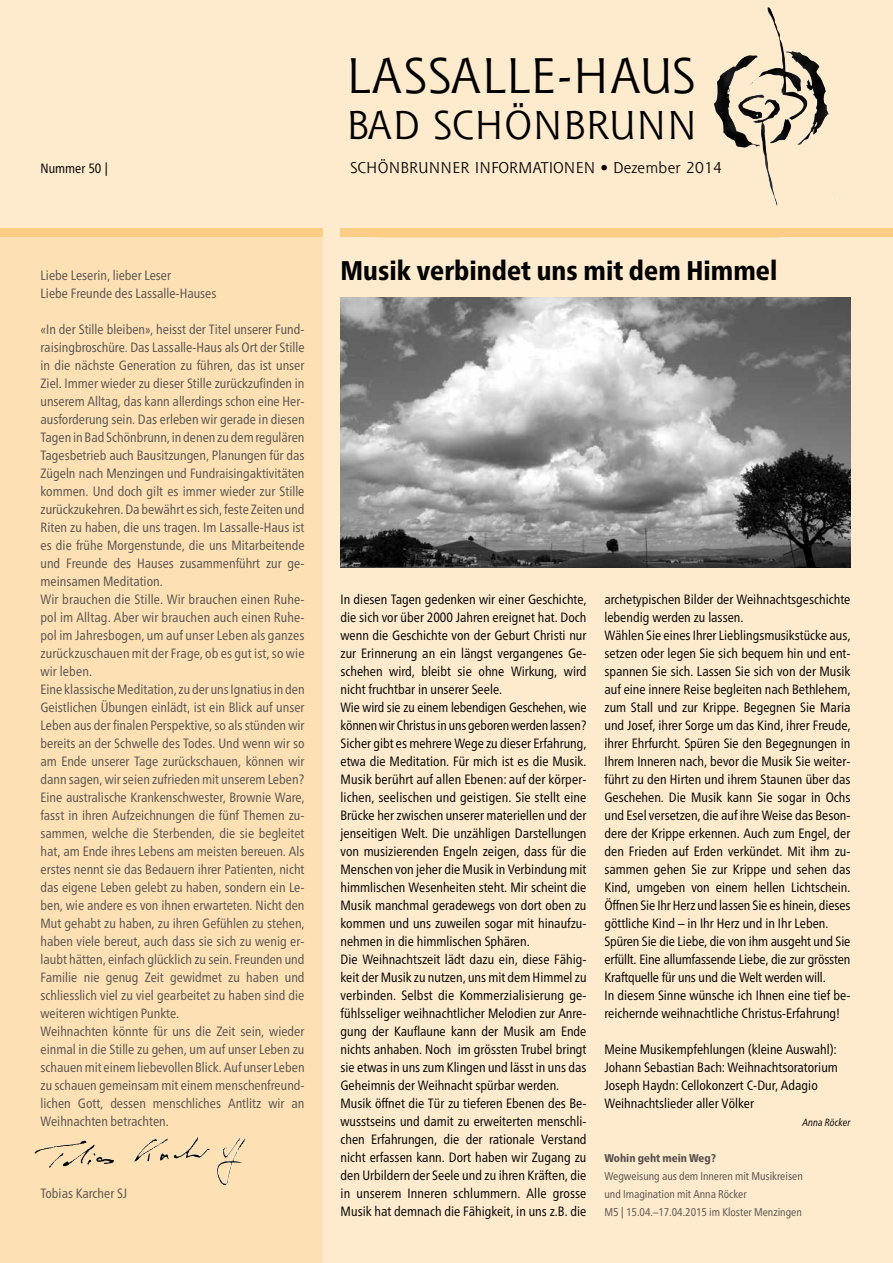
<style>
.page{position:relative;width:893px;height:1263px;background:#feebce}
.page>*{position:absolute;margin:0;border:0;box-sizing:border-box;transform-origin:0 0}
.t1{font:48.9px "Shannon";letter-spacing:.02em;color:#000}
.t2{font:39.3px "Shannon";letter-spacing:.02em;color:#000}
.t3{font:800 condensed 27px "Frutiger Neue LT Pro";color:#000}
.t4{font:15.15px "Shannon";letter-spacing:.02em;color:#000}
.t5{font:condensed 13.5px/18px "Frutiger Neue LT Pro";color:#000}
.t6{font:condensed 13.5px/18px "Frutiger Neue LT Pro";color:#57514d}
.t7{font:condensed 11.25px/18px "Frutiger Neue LT Pro";color:#57514d}
.t8{font:800 condensed 11.25px "Frutiger Neue LT Pro";color:#57514d}
.t9{font:italic condensed 10.5px "Frutiger Neue LT Pro";color:#000}
</style>
<div class="page">
<div style="left:340px;top:229px;width:553px;height:8px;background:#fccd84"></div>
<div style="left:0;top:232px;width:323px;height:1031px;background:#fde1b5"></div>
<div style="left:0;top:229px;width:323px;height:8px;background:#fccd84"></div>
<img style="left:758px;top:7px;width:59px;height:113px">
<img style="left:173px;top:1137px;width:70px;height:37px">
<img style="left:340px;top:298px;width:510px;height:270px">
<h1 class="t1" style="left:347px;top:44px;width:350px">LASSALLE-HAUS</h1>
<h2 class="t2" style="left:347px;top:100px;width:352px">BAD SCHÖNBRUNN</h2>
<p class="t5" style="left:41px;top:159px;width:69px">Nummer 50 |</p>
<p class="t4" style="left:350px;top:158px;width:373px">SCHÖNBRUNNER INFORMATIONEN • Dezember 2014</p>
<p class="t6" style="left:41px;top:266px;width:177px">Liebe Leserin, lieber Leser<br>Liebe Freunde des Lassalle-Hauses</p>
<p class="t6" style="left:41px;top:320px;width:265px">«In der Stille bleiben», heisst der Titel unserer Fund&shy;raisingbroschüre. Das Lassalle-Haus als Ort der Stille in die nächste Generation zu führen, das ist unser Ziel. Immer wieder zu dieser Stille zurückzufinden in unserem Alltag, das kann allerdings schon eine Her&shy;ausforderung sein. Das erleben wir gerade in diesen Tagen in Bad Schönbrunn, in denen zu dem regulären Tagesbetrieb auch Bausitzungen, Planungen für das Zügeln nach Menzingen und Fundraisingaktivitäten kommen. Und doch gilt es immer wieder zur Stille zurückzukehren. Da bewährt es sich, feste Zeiten und Riten zu haben, die uns tragen. Im Lassalle-Haus ist es die frühe Morgenstunde, die uns Mitarbeitende und Freunde des Hauses zusammenführt zur ge&shy;meinsamen Meditation.<br>Wir brauchen die Stille. Wir brauchen einen Ruhe&shy;pol im Alltag. Aber wir brauchen auch einen Ruhe&shy;pol im Jahresbogen, um auf unser Leben als ganzes zurückzuschauen mit der Frage, ob es gut ist, so wie wir leben.<br>Eine klassische Meditation, zu der uns Ignatius in den Geistlichen Übungen einlädt, ist ein Blick auf unser Leben aus der finalen Perspektive, so als stünden wir bereits an der Schwelle des Todes. Und wenn wir so am Ende unserer Tage zurückschauen, können wir dann sagen, wir seien zufrieden mit unserem Leben?<br>Eine australische Krankenschwester, Brownie Ware, fasst in ihren Aufzeichnungen die fünf Themen zu&shy;sammen, welche die Sterbenden, die sie begleitet hat, am Ende ihres Lebens am meisten bereuen. Als erstes nennt sie das Bedauern ihrer Patienten, nicht das eigene Leben gelebt zu haben, sondern ein Le&shy;ben, wie andere es von ihnen erwarteten. Nicht den Mut gehabt zu haben, zu ihren Gefühlen zu stehen, haben viele bereut, auch dass sie sich zu wenig er&shy;laubt hätten, einfach glücklich zu sein. Freunden und Familie nie genug Zeit gewidmet zu haben und schliesslich viel zu viel gearbeitet zu haben sind die weiteren wichtigen Punkte.<br>Weihnachten könnte für uns die Zeit sein, wieder einmal in die Stille zu gehen, um auf unser Leben zu schauen mit einem liebevollen Blick. Auf unser Leben zu schauen gemeinsam mit einem menschenfreund&shy;lichen Gott, dessen menschliches Antlitz wir an Weihnachten betrachten.</p>
<p class="t6" style="left:41px;top:1184px;width:88px">Tobias Karcher SJ</p>
<h3 class="t3" style="left:340px;top:254px;width:438px">Musik verbindet uns mit dem Himmel</h3>
<p class="t5" style="left:340px;top:590px;width:247px">In diesen Tagen gedenken wir einer Geschichte, die sich vor über 2000 Jahren ereignet hat. Doch wenn die Geschichte von der Geburt Christi nur zur Erinnerung an ein längst vergangenes Ge&shy;schehen wird, bleibt sie ohne Wirkung, wird nicht fruchtbar in unserer Seele.<br>Wie wird sie zu einem lebendigen Geschehen, wie können wir Christus in uns geboren werden lassen?<br>Sicher gibt es mehrere Wege zu dieser Erfahrung, etwa die Meditation. Für mich ist es die Musik.<br>Musik berührt auf allen Ebenen: auf der körper&shy;lichen, seelischen und geistigen. Sie stellt eine Brücke her zwischen unserer materiellen und der jenseitigen Welt. Die unzähligen Darstellungen von musizierenden Engeln zeigen, dass für die Menschen von jeher die Musik in Verbindung mit himmlischen Wesenheiten steht. Mir scheint die Musik manchmal geradewegs von dort oben zu kommen und uns zuweilen sogar mit hinaufzu&shy;nehmen in die himmlischen Sphären.<br>Die Weihnachtszeit lädt dazu ein, diese Fähig&shy;keit der Musik zu nutzen, uns mit dem Himmel zu verbinden. Selbst die Kommerzialisierung ge&shy;fühlsseliger weihnachtlicher Melodien zur Anre&shy;gung der Kauflaune kann der Musik am Ende nichts anhaben. Noch im grössten Trubel bringt sie etwas in uns zum Klingen und lässt in uns das Geheimnis der Weihnacht spürbar werden.<br>Musik öffnet die Tür zu tieferen Ebenen des Be&shy;wusstseins und damit zu erweiterten menschli&shy;chen Erfahrungen, die der rationale Verstand nicht erfassen kann. Dort haben wir Zugang zu den Urbildern der Seele und zu ihren Kräften, die in unserem Inneren schlummern. Alle grosse Musik hat demnach die Fähigkeit, in uns z.B. die</p>
<p class="t5" style="left:604px;top:590px;width:247px">archetypischen Bilder der Weihnachtsgeschichte lebendig werden zu lassen.<br>Wählen Sie eines Ihrer Lieblingsmusikstücke aus, setzen oder legen Sie sich bequem hin und ent&shy;spannen Sie sich. Lassen Sie sich von der Musik auf eine innere Reise begleiten nach Bethlehem, zum Stall und zur Krippe. Begegnen Sie Maria und Josef, ihrer Sorge um das Kind, ihrer Freude, ihrer Ehrfurcht. Spüren Sie den Begegnungen in Ihrem Inneren nach, bevor die Musik Sie weiter&shy;führt zu den Hirten und ihrem Staunen über das Geschehen. Die Musik kann Sie sogar in Ochs und Esel versetzen, die auf ihre Weise das Beson&shy;dere der Krippe erkennen. Auch zum Engel, der den Frieden auf Erden verkündet. Mit ihm zu&shy;sammen gehen Sie zur Krippe und sehen das Kind, umgeben von einem hellen Lichtschein.<br>Öffnen Sie Ihr Herz und lassen Sie es hinein, dieses göttliche Kind – in Ihr Herz und in Ihr Leben.<br>Spüren Sie die Liebe, die von ihm ausgeht und Sie erfüllt. Eine allumfassende Liebe, die zur grössten Kraftquelle für uns und die Welt werden will.<br>In diesem Sinne wünsche ich Ihnen eine tief be&shy;reichernde weihnachtliche Christus-Erfahrung!</p>
<p class="t5" style="left:604px;top:1040px;width:235px">Meine Musikempfehlungen (kleine Auswahl):<br>Johann Sebastian Bach: Weihnachtsoratorium Joseph Haydn: Cellokonzert C-Dur, Adagio Weihnachtslieder aller Völker</p>
<p class="t9" style="left:802px;top:1116px;width:49px">Anna Röcker</p>
<p class="t8" style="left:604px;top:1151px;width:113px">Wohin geht mein Weg?</p>
<p class="t7" style="left:604px;top:1167px;width:200px">Wegweisung aus dem Inneren mit Musikreisen und Imagination mit Anna Röcker<br>M5 | 15.04.–17.04.2015 im Kloster Menzingen</p>
</div>
